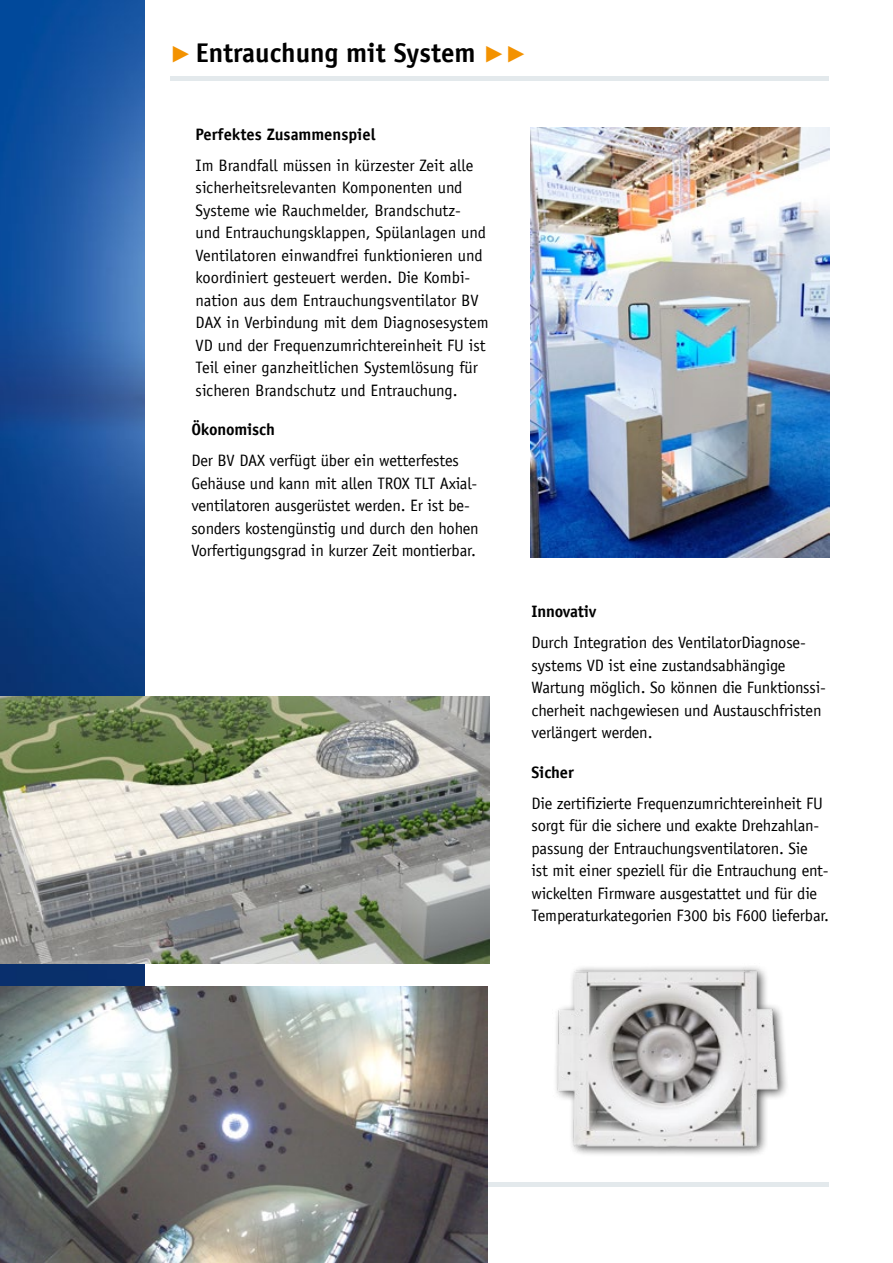
<style>
.page{position:relative;width:893px;height:1263px;background:#fff}
.page>*{position:absolute;margin:0;border:0;box-sizing:border-box;transform-origin:0 0}
.t1{font:700 27px "TROX Officina Sans";color:#000}
.t2{font:16.5px/22.5px "TROX Officina Sans";letter-spacing:-.01em;color:#000}
.t3{font:700 16.5px "TROX Officina Sans";letter-spacing:-.01em;color:#000}
.s1{font-family:"TROX Helvetica";font-weight:400;color:#f39200}
</style>
<div class="page">
<hr style="left:170px;top:1182px;width:723px;height:4px;background:#e3e9ec">
<hr style="left:170px;top:77px;width:723px;height:4px;background:#e3e9ec">
<img style="left:0;top:0;width:145px;height:986px">
<img style="left:0;top:696px;width:489px;height:267px">
<img style="left:0;top:986px;width:488px;height:277px">
<div style="left:830px;top:0;width:63px;height:1263px;background:#fff"></div>
<img style="left:530px;top:128px;width:299px;height:430px">
<img style="left:556px;top:966px;width:231px;height:189px">
<h1 class="t1" style="left:170px;top:36px;width:358px"><span class="s1">▶</span> Entrauchung mit System <span class="s1">▶▶</span></h1>
<p class="t3" style="left:196px;top:124px;width:181px">Perfektes Zusammenspiel</p>
<p class="t2" style="left:196px;top:154px;width:295px">Im Brandfall müssen in kürzester Zeit alle sicherheitsrelevanten Komponenten und Systeme wie Rauchmelder, Brandschutz&shy;und Entrauchungsklappen, Spülanlagen und Ventilatoren einwandfrei funktionieren und koordiniert gesteuert werden. Die Kombi&shy;nation aus dem Entrauchungsventilator BV DAX in Verbindung mit dem Diagnosesystem VD und der Frequenzumrichtereinheit FU ist Teil einer ganzheitlichen Systemlösung für sicheren Brandschutz und Entrauchung.</p>
<p class="t3" style="left:191px;top:419px;width:85px">Ökonomisch</p>
<p class="t2" style="left:191px;top:449px;width:289px">Der BV DAX verfügt über ein wetterfestes Gehäuse und kann mit allen TROX TLT Axial&shy;ventilatoren ausgerüstet werden. Er ist be&shy;sonders kostengünstig und durch den hohen Vorfertigungsgrad in kurzer Zeit montierbar.</p>
<p class="t3" style="left:531px;top:601px;width:66px">Innovativ</p>
<p class="t2" style="left:531px;top:631px;width:296px">Durch Integration des VentilatorDiagnose&shy;systems VD ist eine zustandsabhängige Wartung möglich. So können die Funktionssi&shy;cherheit nachgewiesen und Austauschfristen verlängert werden.</p>
<p class="t3" style="left:531px;top:762px;width:44px">Sicher</p>
<p class="t2" style="left:531px;top:792px;width:299px">Die zertifizierte Frequenzumrichtereinheit FU sorgt für die sichere und exakte Drehzahlan&shy;passung der Entrauchungsventilatoren. Sie<br>ist mit einer speziell für die Entrauchung ent&shy;wickelten Firmware ausgestattet und für die Temperaturkategorien F300 bis F600 lieferbar.</p>
</div>
